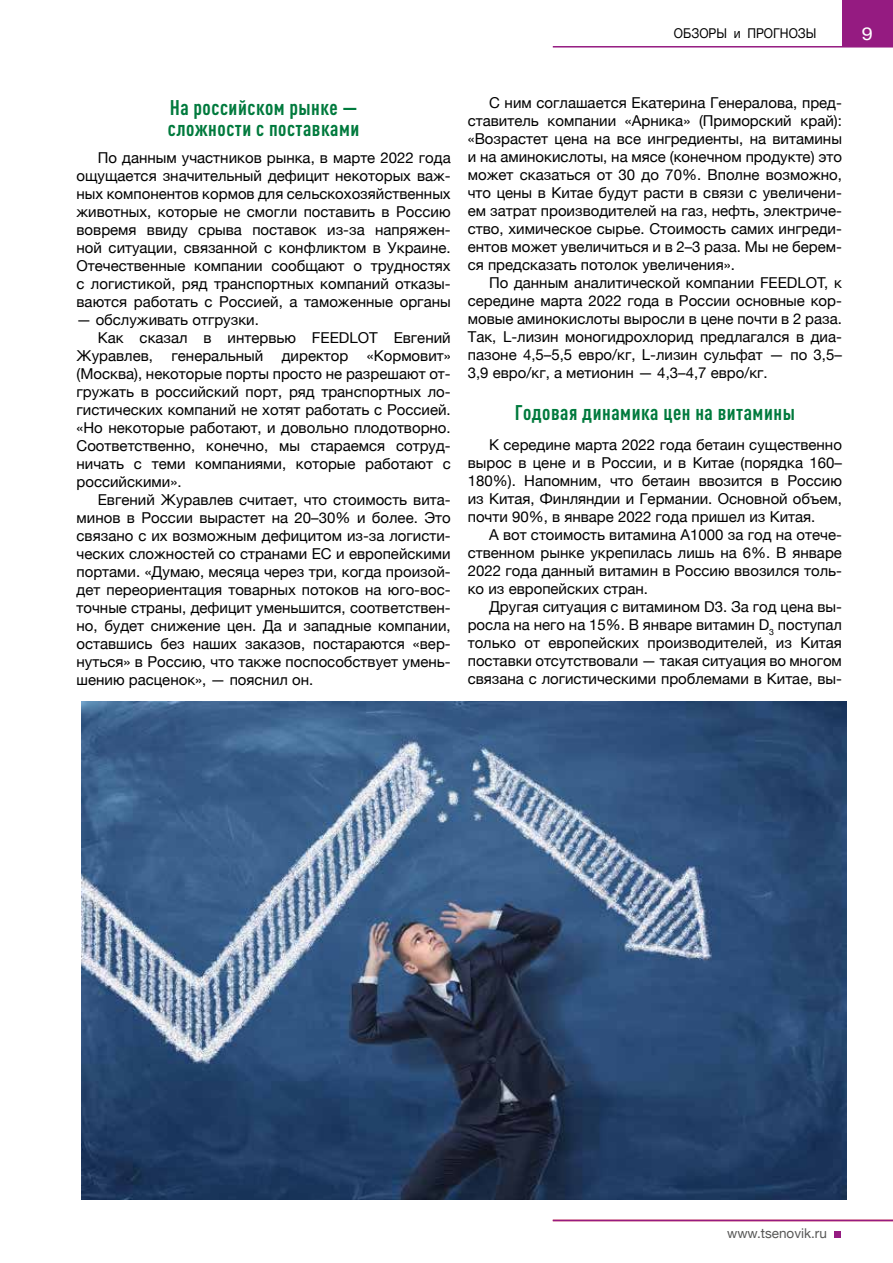
<style>
.page{position:relative;width:893px;height:1263px;background:#fff}
.page>*{position:absolute;margin:0;border:0;box-sizing:border-box;transform-origin:0 0}
.t1{font:700 condensed 21px/21px "DIN Pro";letter-spacing:.025em;color:#007a3d}
.t2{font:18px "Helvetica Neue";color:#fff;scale:1.1 1}
.t3{font:15px/18px "Helvetica Neue";color:#000;text-align:justify}
.t4{font:13.5px "Helvetica Neue";color:#575756}
.t5{font:13.5px "Helvetica Neue";color:#000;scale:.9 1}
</style>
<div class="page">
<hr style="left:553px;top:1220px;width:340px;height:1px;background:#951b81">
<div style="left:834px;top:1231px;width:7px;height:6px;background:#951b81"></div>
<div style="left:842px;top:0;width:51px;height:46px;background:#951b81"></div>
<hr style="left:553px;top:46px;width:340px;height:2px;background:#951b81">
<img style="left:81px;top:701px;width:765px;height:498px">
<p class="t5" style="left:674px;top:24px;width:160px">ОБЗОРЫ и ПРОГНОЗЫ</p>
<p class="t2" style="left:862px;top:21px;width:12px">9</p>
<h1 class="t1" style="left:168px;top:95px;width:193px">На российском рынке — сложности с поставками</h1>
<p class="t3" style="left:77px;top:149px;width:376px;text-indent:21px">По данным участников рынка, в марте 2022 года ощущается значительный дефицит некоторых важ&shy;ных компонентов кормов для сельскохозяйственных животных, которые не смогли поставить в Россию вовремя ввиду срыва поставок из-за напряжен&shy;ной ситуации, связанной с конфликтом в Украине.<br>Отечественные компании сообщают о трудностях с логистикой, ряд транспортных компаний отказы&shy;ваются работать с Россией, а таможенные органы</p>
<p class="t3" style="left:77px;top:311px;width:184px">— обслуживать отгрузки.</p>
<p class="t3" style="left:98px;top:329px;width:354px">Как сказал в интервью FEEDLOT Евгений</p>
<p class="t3" style="left:77px;top:347px;width:376px">Журавлев, генеральный директор «Кормовит»</p>
<p class="t3" style="left:77px;top:365px;width:376px">(Москва), некоторые порты просто не разрешают от-</p>
<p class="t3" style="left:77px;top:383px;width:376px">гружать в российский порт, ряд транспортных ло-</p>
<p class="t3" style="left:77px;top:401px;width:376px">гистических компаний не хотят работать с Россией.</p>
<p class="t3" style="left:77px;top:419px;width:376px">«Но некоторые работают, и довольно плодотворно.</p>
<p class="t3" style="left:77px;top:437px;width:376px">Соответственно, конечно, мы стараемся сотруд-</p>
<p class="t3" style="left:77px;top:455px;width:376px">ничать с теми компаниями, которые работают с</p>
<p class="t3" style="left:77px;top:473px;width:106px">российскими».</p>
<p class="t3" style="left:98px;top:491px;width:354px">Евгений Журавлев считает, что стоимость вита-</p>
<p class="t3" style="left:77px;top:509px;width:376px">минов в России вырастет на 20–30% и более. Это</p>
<p class="t3" style="left:77px;top:527px;width:376px">связано с их возможным дефицитом из-за логисти-</p>
<p class="t3" style="left:77px;top:545px;width:376px">ческих сложностей со странами ЕС и европейскими</p>
<p class="t3" style="left:77px;top:563px;width:376px">портами. «Думаю, месяца через три, когда произой-</p>
<p class="t3" style="left:77px;top:581px;width:376px">дет переориентация товарных потоков на юго-вос-</p>
<p class="t3" style="left:77px;top:599px;width:376px">точные страны, дефицит уменьшится, соответствен-</p>
<p class="t3" style="left:77px;top:617px;width:376px">но, будет снижение цен. Да и западные компании,</p>
<p class="t3" style="left:77px;top:635px;width:376px">оставшись без наших заказов, постараются «вер-</p>
<p class="t3" style="left:77px;top:653px;width:376px">нуться» в Россию, что также поспособствует умень-</p>
<p class="t3" style="left:77px;top:671px;width:238px">шению расценок», — пояснил он.</p>
<p class="t3" style="left:468px;top:94px;width:376px;text-indent:21px">С ним соглашается Екатерина Генералова, пред&shy;ставитель компании «Арника» (Приморский край): «Возрастет цена на все ингредиенты, на витамины и на аминокислоты, на мясе (конечном продукте) это может сказаться от 30 до 70%. Вполне возможно, что цены в Китае будут расти в связи с увеличени&shy;ем затрат производителей на газ, нефть, электриче&shy;ство, химическое сырье. Стоимость самих ингреди&shy;ентов может увеличиться и в 2–3 раза. Мы не берем&shy;ся предсказать потолок увеличения».</p>
<p class="t3" style="left:468px;top:274px;width:376px;text-indent:21px">По данным аналитической компании FEEDLOT, к середине марта 2022 года в России основные кор&shy;мовые аминокислоты выросли в цене почти в 2 раза.<br>Так, L-лизин моногидрохлорид предлагался в диа&shy;пазоне 4,5–5,5 евро/кг, L-лизин сульфат — по 3,5– 3,9 евро/кг, а метионин — 4,3–4,7 евро/кг.</p>
<h1 class="t1" style="left:515px;top:400px;width:281px">Годовая динамика цен на витамины</h1>
<p class="t3" style="left:468px;top:436px;width:376px;text-indent:21px">К середине марта 2022 года бетаин существенно вырос в цене и в России, и в Китае (порядка 160– 180%). Напомним, что бетаин ввозится в Россию из Китая, Финляндии и Германии. Основной объем, почти 90%, в январе 2022 года пришел из Китая.</p>
<p class="t3" style="left:468px;top:526px;width:376px;text-indent:21px">А вот стоимость витамина А1000 за год на отече&shy;ственном рынке укрепилась лишь на 6%. В январе 2022 года данный витамин в Россию ввозился толь&shy;ко из европейских стран.</p>
<p class="t3" style="left:468px;top:598px;width:376px;text-indent:21px">Другая ситуация с витамином D3. За год цена вы&shy;росла на него на 15%. В январе витамин D<sub>3</sub> поступал только от европейских производителей, из Китая поставки отсутствовали — такая ситуация во многом связана с логистическими проблемами в Китае, вы-</p>
<p class="t4" style="left:727px;top:1223px;width:101px">www.tsenovik. ru</p>
</div>
